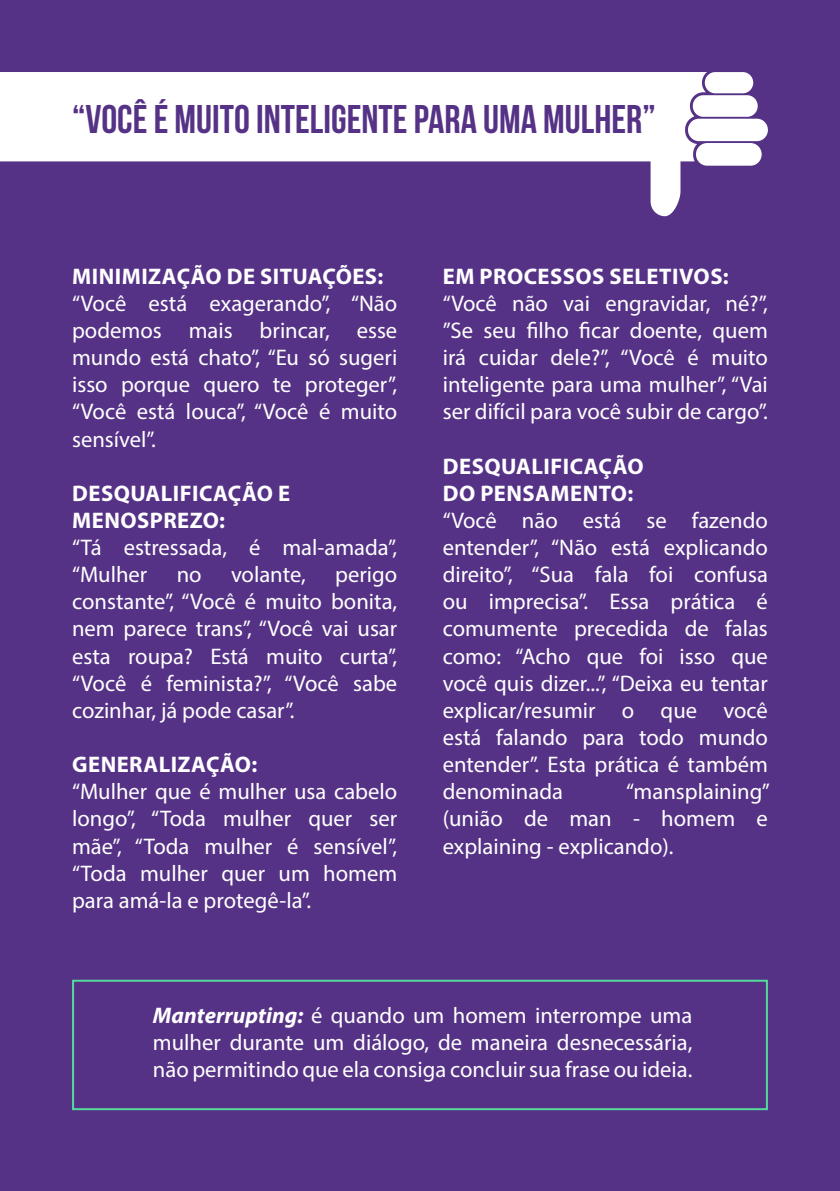
<style>
.page{position:relative;width:840px;height:1191px;background:#fff}
.page>*{position:absolute;margin:0;border:0;box-sizing:border-box;transform-origin:0 0}
.t1{font:700 40px "Bebas Neue";color:#553286}
.t2{font:22.6px/27.2px "Myriad Pro";color:#fff;text-align:justify}
.t3{font:700 22.6px/27.2px "Myriad Pro";letter-spacing:.02em;color:#fff}
.s1{font-weight:700;font-style:italic}
</style>
<div class="page">
<div style="left:0;top:0;width:839px;height:1191px;background:#553286"></div>
<div style="left:695px;top:143px;width:66px;height:23px;background:#fff;border-radius:11px"></div>
<div style="left:687px;top:119px;width:80px;height:22px;background:#fff;border-radius:11px"></div>
<div style="left:692px;top:95px;width:65px;height:22px;background:#fff;border-radius:11px"></div>
<svg style="left:0;top:72px;width:706px;height:144px;fill:#fff"></svg>
<div style="left:704px;top:72px;width:48px;height:21px;background:#fff;border-radius:11px"></div>
<div style="left:72px;top:979px;width:695px;height:131px;border:2px solid #55da9e"></div>
<h1 class="t1" style="left:72px;top:97px;width:584px">“VOCÊ É MUITO INTELIGENTE PARA UMA MULHER”</h1>
<p class="t3" style="left:72px;top:262px;width:312px">MINIMIZAÇÃO DE SITUAÇÕES:</p>
<p class="t2" style="left:72px;top:289px;width:326px">“Você está exagerando”, “Não podemos mais brincar, esse mundo está chato”, “Eu só sugeri isso porque quero te proteger”, “Você está louca”, “Você é muito sensível”.</p>
<p class="t3" style="left:72px;top:479px;width:219px">DESQUALIFICAÇÃO E<br>MENOSPREZO:</p>
<p class="t2" style="left:72px;top:533px;width:326px">“Tá estressada, é mal-amada”, “Mulher</p>
<p class="t2" style="left:177px;top:560px;width:26px">no</p>
<p class="t2" style="left:231px;top:560px;width:76px">volante,</p>
<p class="t2" style="left:72px;top:560px;width:326px;text-indent:263px">perigo constante”, “Você é muito bonita, nem parece trans”, “Você vai usar esta roupa? Está muito curta”, “Você é feminista?”, “Você sabe cozinhar, já pode casar”.</p>
<p class="t3" style="left:72px;top:750px;width:186px">GENERALIZAÇÃO:</p>
<p class="t2" style="left:72px;top:777px;width:326px">“Mulher que é mulher usa cabelo longo”, “Toda mulher quer ser mãe”, “Toda mulher é sensível”, “Toda mulher quer um homem para amá-la e protegê-la”.</p>
<p class="t3" style="left:442px;top:262px;width:287px">EM PROCESSOS SELETIVOS:</p>
<p class="t2" style="left:442px;top:289px;width:326px">“Você não vai engravidar, né?”, ”Se seu filho ficar doente, quem irá cuidar dele?”, “Você é muito inteligente para uma mulher”, “Vai ser difícil para você subir de cargo”.</p>
<p class="t3" style="left:442px;top:452px;width:202px">DESQUALIFICAÇÃO<br>DO PENSAMENTO:</p>
<p class="t2" style="left:442px;top:506px;width:326px">“Você não está se fazendo entender”, “Não está explicando direito”, “Sua fala foi confusa ou imprecisa”. Essa prática é comumente precedida de falas como: “Acho que foi isso que você quis dizer...”, “Deixa eu tentar explicar/resumir o que você está falando para todo mundo entender”. Esta prática é também denominada</p>
<p class="t2" style="left:442px;top:777px;width:328px;text-indent:183px">“mansplaining” (união de man - homem e explaining - explicando).</p>
<p class="t2" style="left:153px;top:1001px;width:540px"><span class="s1">Manterrupting:</span> é quando um homem interrompe uma mulher durante um diálogo, de maneira desnecessária, não permitindo que ela consiga concluir sua frase ou ideia.</p>
</div>
